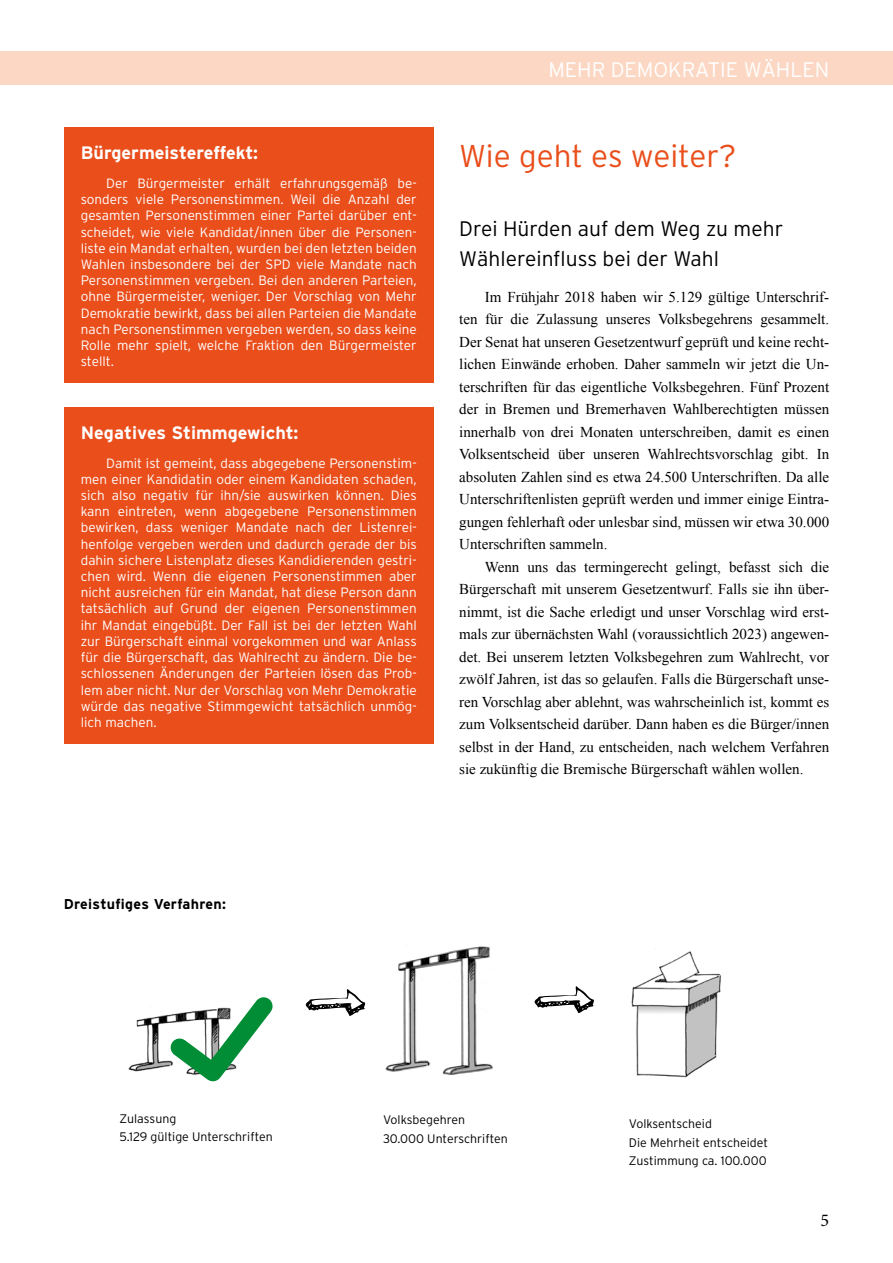
<style>
.page{position:relative;width:893px;height:1263px;background:#fff}
.page>*{position:absolute;margin:0;border:0;box-sizing:border-box;transform-origin:0 0}
.t1{font:300 31.5px "Interstate";color:#e94e1b}
.t2{font:300 21px/30px "Interstate";color:#000}
.t3{font:300 21px "Interstate";color:#fff}
.t4{font:700 18px "Interstate";color:#fff}
.t5{font:18px "Minion Pro";color:#000}
.t6{font:15px/22.5px "Times New Roman";color:#000;text-align:justify}
.t7{font:700 14.25px "Interstate";letter-spacing:.02em;color:#000}
.t8{font:300 13.5px/16.2px "Interstate";color:#fff;text-align:justify}
.t9{font:300 12.3px/18.6px "Interstate";color:#000}
</style>
<div class="page">
<div style="left:0;top:51px;width:893px;height:34px;background:#fcd8c4"></div>
<img style="left:128px;top:1017px;width:26px;height:55px">
<img style="left:385px;top:946px;width:108px;height:129px">
<img style="left:631px;top:951px;width:90px;height:127px">
<svg style="left:306px;top:989px;width:60px;height:27px"></svg>
<svg style="left:535px;top:986px;width:59px;height:27px"></svg>
<svg style="left:154px;top:997px;width:119px;height:85px"></svg>
<div style="left:64px;top:128px;width:370px;height:255px;background:#e94e1b"></div>
<div style="left:64px;top:407px;width:370px;height:337px;background:#e94e1b"></div>
<h3 class="t4" style="left:81px;top:143px;width:179px">Bürgermeistereffekt:</h3>
<p class="t8" style="left:81px;top:175px;width:337px;text-indent:26px">Der Bürgermeister erhält erfahrungsgemäß be&shy;sonders viele Personenstimmen. Weil die Anzahl der gesamten Personenstimmen einer Partei darüber ent&shy;scheidet, wie viele Kandidat/innen über die Personen&shy;liste ein Mandat erhalten, wurden bei den letzten beiden Wahlen insbesondere bei der SPD viele Mandate nach Personenstimmen vergeben. Bei den anderen Parteien, ohne Bürgermeister, weniger. Der Vorschlag von Mehr Demokratie bewirkt, dass bei allen Parteien die Mandate nach Personenstimmen vergeben werden, so dass keine Rolle mehr spielt, welche Fraktion den Bürgermeister stellt.</p>
<h3 class="t4" style="left:81px;top:422px;width:219px">Negatives Stimmgewicht:</h3>
<p class="t8" style="left:81px;top:455px;width:337px;text-indent:26px">Damit ist gemeint, dass abgegebene Personenstim&shy;men einer Kandidatin oder einem Kandidaten schaden, sich also negativ für ihn/sie auswirken können. Dies kann eintreten, wenn abgegebene Personenstimmen bewirken, dass weniger Mandate nach der Listenrei&shy;henfolge vergeben werden und dadurch gerade der bis dahin sichere Listenplatz dieses Kandidierenden gestri&shy;chen wird. Wenn die eigenen Personenstimmen aber nicht ausreichen für ein Mandat, hat diese Person dann tatsächlich auf Grund der eigenen Personenstimmen ihr Mandat eingebüßt. Der Fall ist bei der letzten Wahl zur Bürgerschaft einmal vorgekommen und war Anlass für die Bürgerschaft, das Wahlrecht zu ändern. Die be&shy;schlossenen Änderungen der Parteien lösen das Prob&shy;lem aber nicht. Nur der Vorschlag von Mehr Demokratie würde das negative Stimmgewicht tatsächlich unmög&shy;lich machen.</p>
<h2 class="t3" style="left:548px;top:58px;width:282px">MEHR DEMOKRATIE WÄHLEN</h2>
<h1 class="t1" style="left:459px;top:138px;width:279px">Wie geht es weiter?</h1>
<h2 class="t2" style="left:459px;top:213px;width:325px">Drei Hürden auf dem Weg zu mehr<br>Wählereinfluss bei der Wahl</h2>
<p class="t6" style="left:459px;top:285px;width:371px;text-indent:26px">Im Frühjahr 2018 haben wir 5.129 gültige Unterschrif&shy;ten für die Zulassung unseres Volksbegehrens gesammelt.<br>Der Senat hat unseren Gesetzentwurf geprüft und keine recht&shy;lichen Einwände erhoben. Daher sammeln wir jetzt die Un&shy;terschriften für das eigentliche Volksbegehren. Fünf Prozent der in Bremen und Bremerhaven Wahlberechtigten müssen innerhalb von drei Monaten unterschreiben, damit es einen Volksentscheid über unseren Wahlrechtsvorschlag gibt. In absoluten Zahlen sind es etwa 24.500 Unterschriften. Da alle Unterschriftenlisten geprüft werden und immer einige Eintra&shy;gungen fehlerhaft oder unlesbar sind, müssen wir etwa 30.000<br>Unterschriften sammeln.</p>
<p class="t6" style="left:459px;top:555px;width:371px;text-indent:26px">Wenn uns das termingerecht gelingt, befasst sich die Bürgerschaft mit unserem Gesetzentwurf. Falls sie ihn über&shy;nimmt, ist die Sache erledigt und unser Vorschlag wird erst&shy;mals zur übernächsten Wahl (voraussichtlich 2023) angewen&shy;det. Bei unserem letzten Volksbegehren zum Wahlrecht, vor zwölf Jahren, ist das so gelaufen. Falls die Bürgerschaft unse&shy;ren Vorschlag aber ablehnt, was wahrscheinlich ist, kommt es zum Volksentscheid darüber. Dann haben es die Bürger/innen selbst in der Hand, zu entscheiden, nach welchem Verfahren sie zukünftig die Bremische Bürgerschaft wählen wollen.</p>
<p class="t7" style="left:64px;top:896px;width:164px">Dreistufiges Verfahren:</p>
<p class="t9" style="left:120px;top:1109px;width:155px">Zulassung<br>5.129 gültige Unterschriften</p>
<p class="t9" style="left:383px;top:1110px;width:126px">Volksbegehren<br>30.000 Unterschriften</p>
<p class="t9" style="left:629px;top:1114px;width:141px">Volksentscheid<br>Die Mehrheit entscheidet<br>Zustimmung ca. 100.000</p>
<h3 class="t5" style="left:820px;top:1208px;width:10px">5</h3>
</div>
